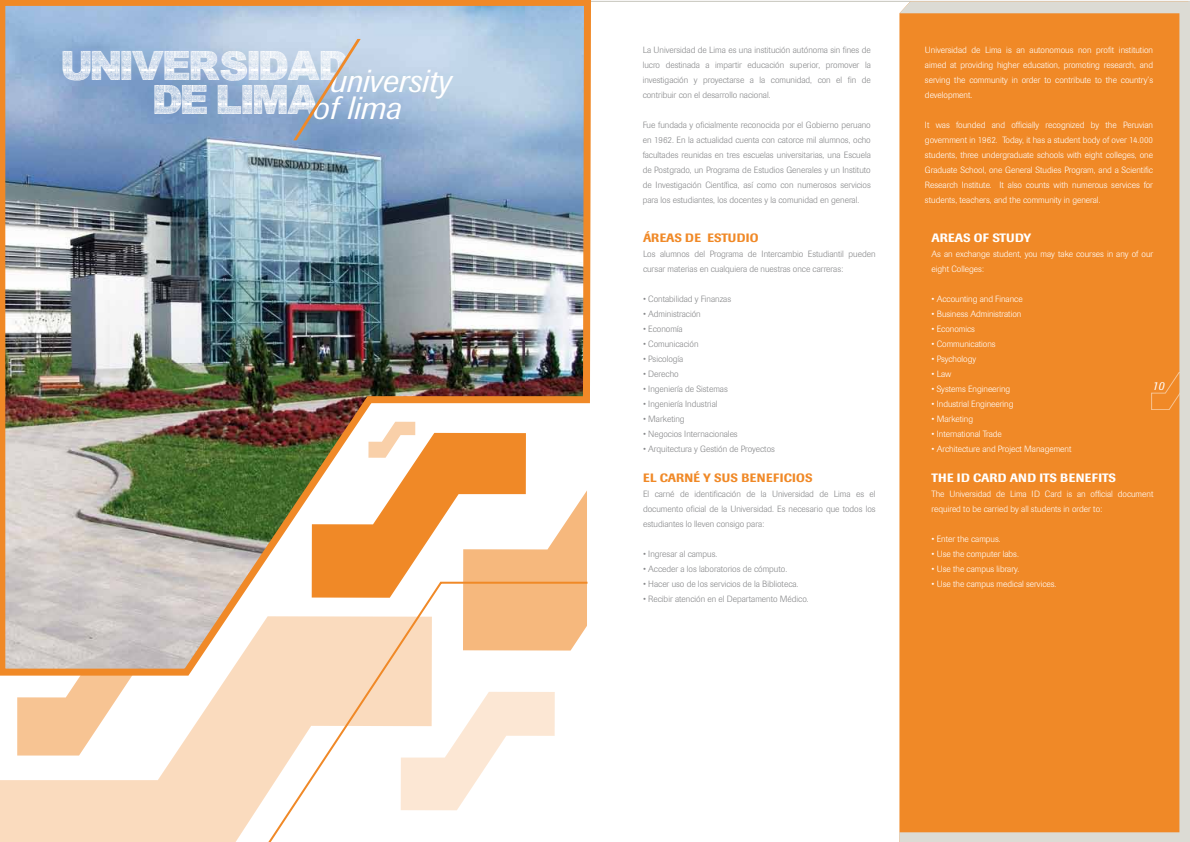
<style>
.page{position:relative;width:1190px;height:842px;background:#fff}
.page>*{position:absolute;margin:0;border:0;box-sizing:border-box;transform-origin:0 0}
.t1{font:33px/34px "Asmat Font 2007";letter-spacing:.01em;color:#fff}
.t2{font:italic 32px/27.2px "Imago";color:#fff}
.t3{font:500 12px "Imago";letter-spacing:.02em;color:#f08927}
.t4{font:500 12px "Imago";letter-spacing:.02em;color:#fff}
.t5{font:500 12px "Imago";color:#fff}
.t6{font:italic 12px "Imago";color:#fff}
.t7{font:300 9px/15px "Imago";color:#87888a;text-align:justify}
.t8{font:300 9px/15px "Imago";color:#fff;text-align:justify}
</style>
<div class="page">
<div style="left:899px;top:1px;width:291px;height:841px;background:#f08927"></div>
<img style="left:0;top:0;width:594px;height:616px">
<svg style="left:0;top:616px;width:255px;height:226px;fill:#fadbbe"></svg>
<svg style="left:17px;top:625px;width:170px;height:131px"></svg>
<svg style="left:312px;top:422px;width:275px;height:159px"></svg>
<svg style="left:255px;top:581px;width:334px;height:261px"></svg>
<h1 class="t1" style="left:154px;top:51px;width:196px;text-indent:-91px">UNIVERSIDAD<br>DE LIMA</h1>
<h2 class="t2" style="left:312px;top:68px;width:140px;text-indent:17px">university of lima</h2>
<p class="t7" style="left:642px;top:43px;width:230px">La Universidad de Lima es una institución autónoma sin fines de lucro destinada a impartir educación superior, promover la investigación y proyectarse a la comunidad, con el fin de contribuir con el desarrollo nacional.</p>
<p class="t7" style="left:642px;top:118px;width:230px">Fue fundada y oficialmente reconocida por el Gobierno peruano en 1962. En la actualidad cuenta con catorce mil alumnos, ocho facultades reunidas en tres escuelas universitarias, una Escuela de Postgrado, un Programa de Estudios Generales y un Instituto de Investigación Científica, así como con numerosos servicios para los estudiantes, los docentes y la comunidad en general.</p>
<h3 class="t3" style="left:643px;top:231px;width:117px">ÁREAS DE ESTUDIO</h3>
<p class="t7" style="left:643px;top:247px;width:234px">Los alumnos del Programa de Intercambio Estudiantil pueden cursar materias en cualquiera de nuestras once carreras:</p>
<p class="t7" style="left:643px;top:292px;width:90px">• Contabilidad y Finanzas</p>
<p class="t7" style="left:643px;top:307px;width:59px">• Administración</p>
<p class="t7" style="left:643px;top:322px;width:41px">• Economía</p>
<p class="t7" style="left:643px;top:337px;width:57px">• Comunicación</p>
<p class="t7" style="left:643px;top:352px;width:42px">• Psicología</p>
<p class="t7" style="left:643px;top:367px;width:37px">• Derecho</p>
<p class="t7" style="left:643px;top:382px;width:86px">• Ingeniería de Sistemas</p>
<p class="t7" style="left:643px;top:397px;width:76px">• Ingeniería Industrial</p>
<p class="t7" style="left:643px;top:412px;width:43px">• Marketing</p>
<p class="t7" style="left:643px;top:427px;width:96px">• Negocios Internacionales</p>
<p class="t7" style="left:643px;top:442px;width:133px">• Arquitectura y Gestión de Proyectos</p>
<h3 class="t3" style="left:643px;top:471px;width:171px">EL CARNÉ Y SUS BENEFICIOS</h3>
<p class="t7" style="left:643px;top:487px;width:234px">El carné de identificación de la Universidad de Lima es el documento oficial de la Universidad. Es necesario que todos los estudiantes lo lleven consigo para:</p>
<p class="t7" style="left:643px;top:547px;width:76px">• Ingresar al campus.</p>
<p class="t7" style="left:643px;top:562px;width:146px">• Acceder a los laboratorios de cómputo.</p>
<p class="t7" style="left:643px;top:577px;width:157px">• Hacer uso de los servicios de la Biblioteca.</p>
<p class="t7" style="left:643px;top:592px;width:167px">• Recibir atención en el Departamento Médico.</p>
<p class="t8" style="left:925px;top:43px;width:230px">Universidad de Lima is an autonomous non profit institution aimed at providing higher education, promoting research, and serving the community in order to contribute to the country’s development.</p>
<p class="t8" style="left:925px;top:118px;width:230px">It was founded and officially recognized by the Peruvian government in 1962. Today, it has a student body of over 14.000 students, three undergraduate schools with eight colleges, one Graduate School, one General Studies Program, and a Scientific Research Institute. It also counts with numerous services for students, teachers, and the community in general.</p>
<h3 class="t5" style="left:931px;top:231px;width:101px">AREAS OF STUDY</h3>
<p class="t8" style="left:931px;top:247px;width:223px">As an exchange student, you may take courses in any of our eight Colleges:</p>
<p class="t8" style="left:931px;top:292px;width:93px">• Accounting and Finance</p>
<p class="t8" style="left:931px;top:307px;width:91px">• Business Administration</p>
<p class="t8" style="left:931px;top:322px;width:45px">• Economics</p>
<p class="t8" style="left:931px;top:337px;width:66px">• Communications</p>
<p class="t8" style="left:931px;top:352px;width:46px">• Psychology</p>
<p class="t8" style="left:931px;top:367px;width:21px">• Law</p>
<p class="t8" style="left:931px;top:382px;width:80px">• Systems Engineering</p>
<p class="t8" style="left:931px;top:397px;width:83px">• Industrial Engineering</p>
<p class="t8" style="left:931px;top:412px;width:43px">• Marketing</p>
<p class="t8" style="left:931px;top:427px;width:72px">• International Trade</p>
<p class="t8" style="left:931px;top:442px;width:141px">• Architecture and Project Management</p>
<h3 class="t4" style="left:931px;top:471px;width:186px">THE ID CARD AND ITS BENEFITS</h3>
<p class="t8" style="left:931px;top:487px;width:223px">The Universidad de Lima ID Card is an official document required to be carried by all students in order to:</p>
<p class="t8" style="left:931px;top:532px;width:71px">• Enter the campus.</p>
<p class="t8" style="left:931px;top:547px;width:89px">• Use the computer labs.</p>
<p class="t8" style="left:931px;top:562px;width:89px">• Use the campus library.</p>
<p class="t8" style="left:931px;top:577px;width:126px">• Use the campus medical services.</p>
<h3 class="t6" style="left:1152px;top:379px;width:13px">10</h3>
</div>
